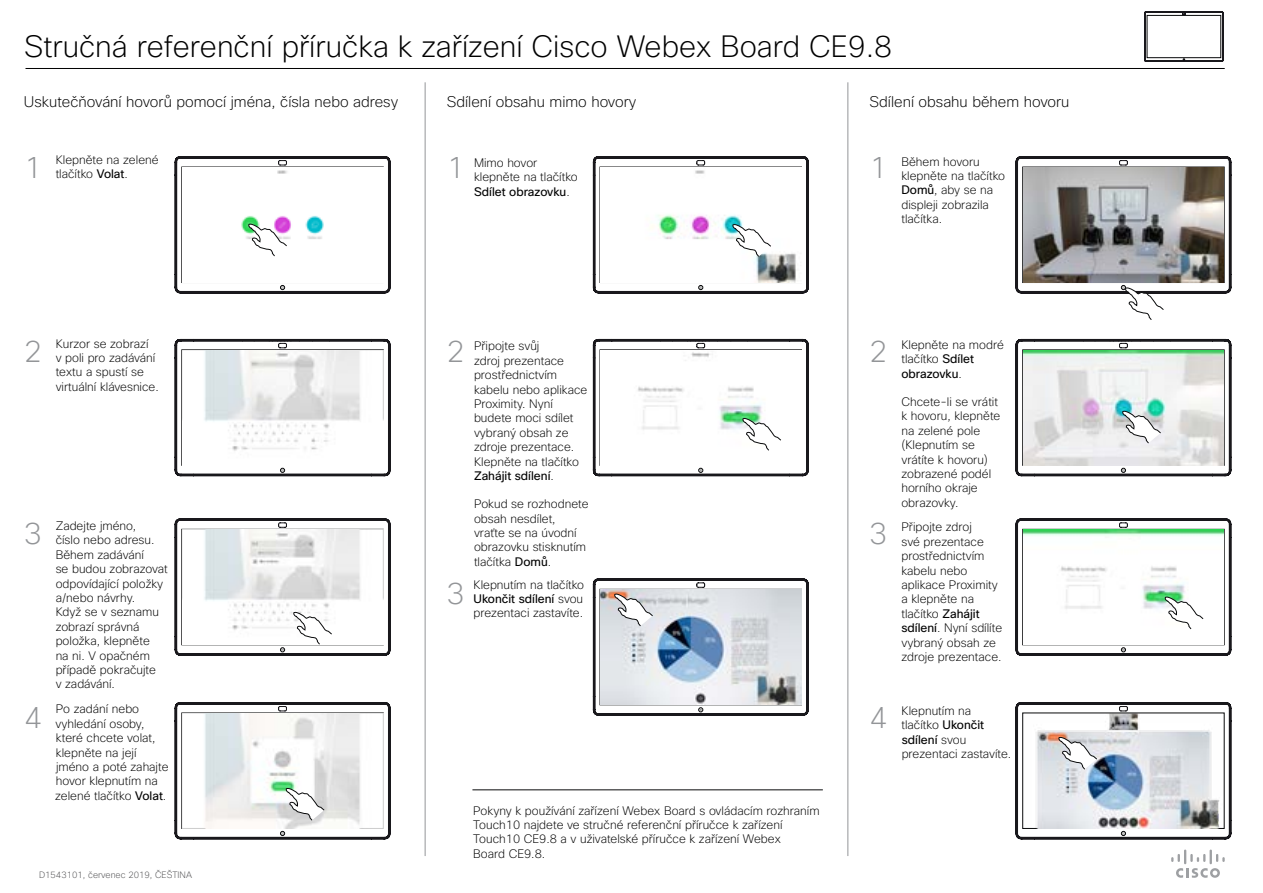
<style>
.page{position:relative;width:1263px;height:893px;background:#fff}
.page>*{position:absolute;margin:0;border:0;box-sizing:border-box;transform-origin:0 0}
.t1{font:200 30px "Cisco Sans";color:#000}
.t2{font:200 30px "Cisco Sans";color:#939598}
.t3{font:200 15px "Cisco Sans";color:#000}
.t4{font:200 12px/14.4px "Cisco Sans";color:#000}
.t5{font:200 9px "Cisco Sans";color:#4d4d4f}
.s1{font-weight:400}
</style>
<div class="page">
<svg style="left:175px;top:339px;width:215px;height:137px"></svg>
<img style="left:182px;top:350px;width:201px;height:115px">
<svg style="left:175px;top:156px;width:215px;height:137px"></svg>
<svg style="left:1016px;top:339px;width:215px;height:137px"></svg>
<svg style="left:1016px;top:156px;width:215px;height:164px"></svg>
<svg style="left:1016px;top:519px;width:215px;height:136px"></svg>
<svg style="left:1016px;top:702px;width:215px;height:137px"></svg>
<svg style="left:593px;top:579px;width:215px;height:136px"></svg>
<svg style="left:593px;top:339px;width:215px;height:137px"></svg>
<svg style="left:593px;top:156px;width:215px;height:137px"></svg>
<svg style="left:175px;top:519px;width:215px;height:136px"></svg>
<svg style="left:175px;top:702px;width:215px;height:137px"></svg>
<hr style="left:425px;top:82px;width:1px;height:774px;background:#939598">
<hr style="left:847px;top:82px;width:1px;height:774px;background:#939598">
<svg style="left:1171px;top:849px;width:54px;height:29px"></svg>
<hr style="left:26px;top:68px;width:1199px;height:1px;background:#000">
<hr style="left:472px;top:790px;width:351px;height:1px;background:#090a0b">
<svg style="left:1144px;top:12px;width:79px;height:50px"></svg>
<h1 class="t1" style="left:24px;top:27px;width:870px">Stručná referenční příručka k zařízení Cisco Webex Board CE9.8</h1>
<p class="t3" style="left:24px;top:92px;width:376px">Uskutečňování hovorů pomocí jména, čísla nebo adresy</p>
<p class="t3" style="left:447px;top:92px;width:191px">Sdílení obsahu mimo hovory</p>
<p class="t3" style="left:869px;top:92px;width:201px">Sdílení obsahu během hovoru</p>
<h1 class="t2" style="left:24px;top:149px;width:19px">1</h1>
<p class="t4" style="left:56px;top:153px;width:104px">Klepněte na zelené tlačítko <span class="s1">Volat</span>.</p>
<p class="t4" style="left:474px;top:155px;width:105px">Mimo hovor klepněte na tlačítko<br><span class="s1">Sdílet obrazovku</span>.</p>
<p class="t4" style="left:901px;top:154px;width:105px">Během hovoru klepněte na tlačítko<br><span class="s1">Domů</span>, aby se na displeji zobrazila tlačítka.</p>
<h1 class="t2" style="left:447px;top:149px;width:19px">1</h1>
<h1 class="t2" style="left:869px;top:149px;width:19px">1</h1>
<h1 class="t2" style="left:24px;top:332px;width:19px">2</h1>
<h1 class="t2" style="left:24px;top:514px;width:19px">3</h1>
<p class="t4" style="left:56px;top:336px;width:105px">Kurzor se zobrazí<br>v poli pro zadávání textu a spustí se virtuální klávesnice.</p>
<p class="t4" style="left:901px;top:338px;width:104px">Klepněte na modré tlačítko <span class="s1">Sdílet obrazovku</span>.</p>
<p class="t4" style="left:901px;top:395px;width:101px">Chcete-li se vrátit k hovoru, klepněte na zelené pole (Klepnutím se vrátíte k hovoru) zobrazené podél horního okraje obrazovky.</p>
<h1 class="t2" style="left:447px;top:332px;width:19px">2</h1>
<h1 class="t2" style="left:869px;top:332px;width:19px">2</h1>
<p class="t4" style="left:474px;top:339px;width:115px">Připojte svůj<br>zdroj prezentace prostřednictvím kabelu nebo aplikace<br>Proximity. Nyní budete moci sdílet vybraný obsah ze zdroje prezentace.<br>Klepněte na tlačítko<br><span class="s1">Zahájit sdílení</span>.</p>
<p class="t4" style="left:474px;top:497px;width:116px">Pokud se rozhodnete obsah nesdílet, vraťte se na úvodní obrazovku stisknutím tlačítka <span class="s1">Domů</span>.</p>
<p class="t4" style="left:473px;top:577px;width:112px;text-align:justify">Klepnutím na tlačítko <span class="s1">Ukončit sdílení</span> svou prezentaci zastavíte.</p>
<p class="t4" style="left:56px;top:518px;width:114px">Zadejte jméno,<br>číslo nebo adresu.<br>Během zadávání<br>se budou zobrazovat odpovídající položky a/nebo návrhy.<br>Když se v seznamu zobrazí správná položka, klepněte<br>na ni. V opačném případě pokračujte<br>v zadávání.</p>
<p class="t4" style="left:901px;top:520px;width:102px">Připojte zdroj<br>své prezentace prostřednictvím kabelu nebo aplikace Proximity a klepněte na tlačítko <span class="s1">Zahájit sdílení</span>. Nyní sdílíte vybraný obsah ze zdroje prezentace.</p>
<h1 class="t2" style="left:869px;top:514px;width:19px">3</h1>
<h1 class="t2" style="left:447px;top:574px;width:19px">3</h1>
<h1 class="t2" style="left:24px;top:698px;width:19px">4</h1>
<p class="t4" style="left:55px;top:702px;width:115px">Po zadání nebo vyhledání osoby, které chcete volat, klepněte na její jméno a poté zahajte hovor klepnutím na zelené tlačítko <span class="s1">Volat</span>.</p>
<p class="t4" style="left:901px;top:703px;width:111px">Klepnutím na tlačítko <span class="s1">Ukončit sdílení</span> svou prezentaci zastavíte.</p>
<h1 class="t2" style="left:869px;top:698px;width:19px">4</h1>
<p class="t4" style="left:473px;top:803px;width:348px">Pokyny k používání zařízení Webex Board s ovládacím rozhraním Touch10 najdete ve stručné referenční příručce k zařízení Touch10 CE9.8 a v uživatelské příručce k zařízení Webex<br>Board CE9.8.</p>
<p class="t5" style="left:39px;top:869px;width:154px">D1543101, červenec 2019, ČEŠTINA</p>
</div>
